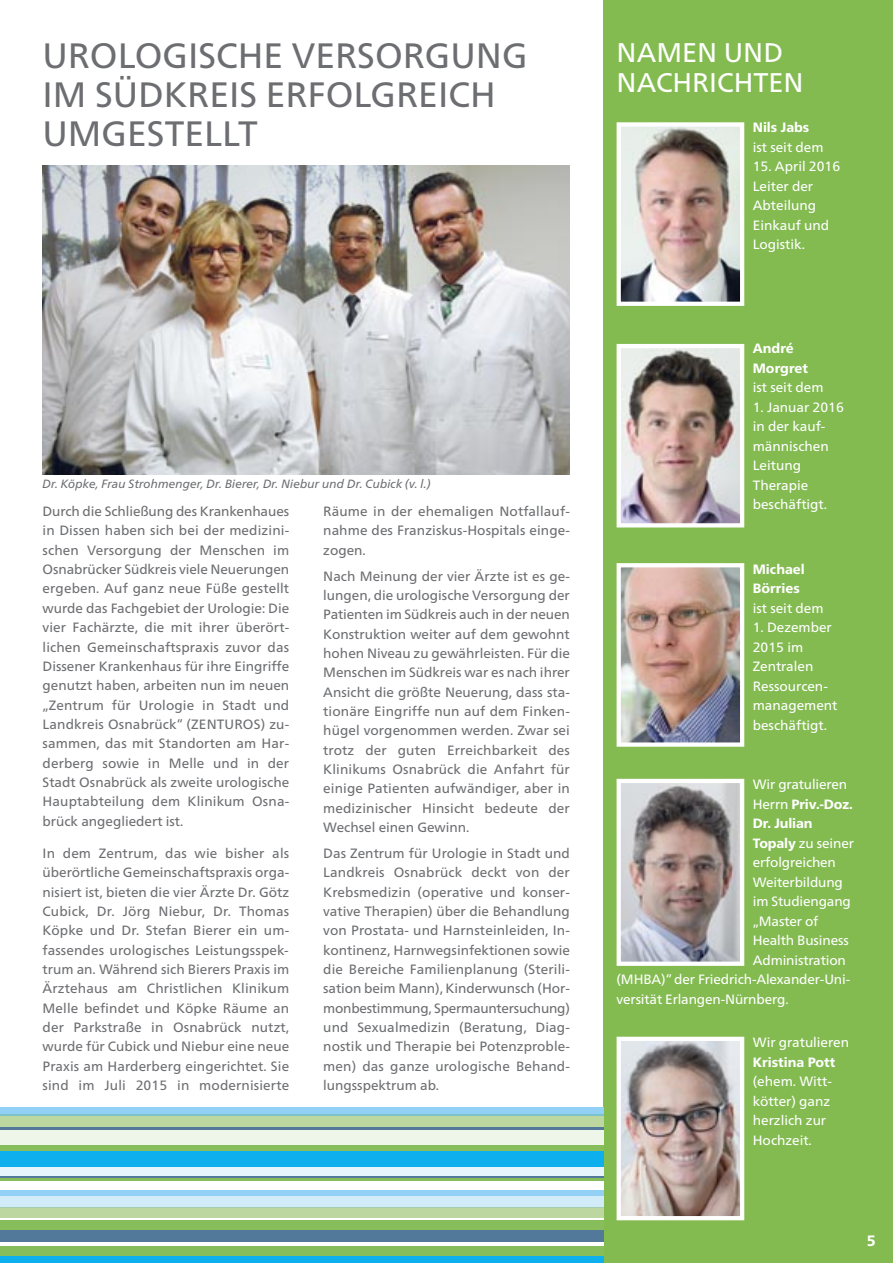
<style>
.page{position:relative;width:893px;height:1263px;background:#fff}
.page>*{position:absolute;margin:0;border:0;box-sizing:border-box;transform-origin:0 0}
.t1{font:35.25px/39px "Frutiger Neue LT Pro";color:#6d6e71}
.t2{font:27px/30px "Frutiger Neue LT Pro";color:#fff}
.t3{font:800 15px "Frutiger Neue LT Pro";color:#fff}
.t4{font:13.5px/19.4px "Frutiger Neue LT Pro";letter-spacing:.01em;color:#6d6e71;text-align:justify}
.t5{font:13.5px/19.5px "Frutiger Neue LT Pro";color:#fff}
.t6{font:800 13.5px/19.5px "Frutiger Neue LT Pro";color:#fff}
.t7{font:italic 12px "Frutiger Neue LT Pro";color:#6d6e71}
.s1{font-weight:400}
.s2{font-weight:800}
</style>
<div class="page">
<div style="left:604px;top:0;width:289px;height:1263px;background:#83bb51"></div>
<img style="left:622px;top:127px;width:117px;height:174px">
<div style="left:617px;top:122px;width:127px;height:184px;border:4px solid #fff"></div>
<img style="left:622px;top:349px;width:117px;height:173px">
<div style="left:617px;top:344px;width:127px;height:183px;border:4px solid #fff"></div>
<img style="left:622px;top:568px;width:117px;height:174px">
<div style="left:617px;top:563px;width:127px;height:184px;border:4px solid #fff"></div>
<img style="left:622px;top:1042px;width:117px;height:173px">
<div style="left:617px;top:1037px;width:127px;height:183px;border:4px solid #fff"></div>
<img style="left:622px;top:784px;width:117px;height:177px">
<div style="left:617px;top:779px;width:127px;height:187px;border:4px solid #fff"></div>
<div style="left:0;top:1255px;width:604px;height:8px;background:#0dafed"></div>
<div style="left:0;top:1246px;width:604px;height:9px;background:#87bd5a"></div>
<div style="left:0;top:1229px;width:604px;height:13px;background:#527999"></div>
<div style="left:0;top:1220px;width:604px;height:9px;background:#87bd5a"></div>
<div style="left:0;top:1207px;width:604px;height:10px;background:#bcd8a0"></div>
<div style="left:0;top:1196px;width:604px;height:11px;background:#d1ebf8"></div>
<hr style="left:0;top:1207px;width:604px;height:1px;background:#a1cfb0">
<div style="left:0;top:1190px;width:604px;height:6px;background:#93d0f5"></div>
<hr style="left:0;top:1178px;width:604px;height:2px;background:#87bd5a">
<svg style="left:0;top:1175px;width:604px;height:3px;background:#83a2b9"></svg>
<div style="left:0;top:1165px;width:604px;height:10px;background:#e6f4fb"></div>
<div style="left:0;top:1149px;width:604px;height:18px;background:#0dafed"></div>
<div style="left:0;top:1145px;width:604px;height:5px;background:#87bd5a"></div>
<div style="left:0;top:1129px;width:604px;height:16px;background:#edf6e8"></div>
<svg style="left:0;top:1126px;width:604px;height:4px;background:#6c909a"></svg>
<div style="left:0;top:1114px;width:604px;height:12px;background:#bcd8a0"></div>
<div style="left:0;top:1107px;width:604px;height:7px;background:#93d0f5"></div>
<hr style="left:0;top:1114px;width:604px;height:2px;background:#7bc3c8">
<img style="left:43px;top:165px;width:527px;height:310px">
<h1 class="t1" style="left:43px;top:39px;width:487px">UROLOGISCHE VERSORGUNG<br>IM SÜDKREIS ERFOLGREICH<br>UMGESTELLT</h1>
<h2 class="t2" style="left:617px;top:40px;width:189px">NAMEN UND<br>NACHRICHTEN</h2>
<p class="t6" style="left:753px;top:119px;width:58px">Nils Jabs</p>
<p class="t5" style="left:753px;top:139px;width:72px">ist seit dem</p>
<p class="t5" style="left:753px;top:158px;width:89px">15. April 2016<br>Leiter der<br>Ab teilung<br>Einkauf und<br>Logistik.</p>
<p class="t7" style="left:43px;top:479px;width:390px">Dr. Köpke, Frau Strohmenger, Dr. Bierer, Dr. Niebur und Dr. Cubick (v. l.)</p>
<p class="t4" style="left:43px;top:503px;width:248px">Durch die Schließung des Krankenhaues in Dissen haben sich bei der medizini - schen Versorgung der Menschen im Osnabrücker Südkreis viele Neuerungen ergeben. Auf ganz neue Füße gestellt wurde das Fachgebiet der Urologie: Die vier Fachärzte, die mit ihrer überört - lichen Gemeinschaftspraxis zuvor das Dissener Krankenhaus für ihre Eingriffe genutzt haben, arbeiten nun im neuen „Zentrum für Urologie in Stadt und Landkreis Osnabrück“ (ZENTUROS) zu - sammen, das mit Standorten am Har - derberg sowie in Melle und in der Stadt Osnabrück als zweite urologische Hauptabteilung dem Klinikum Osna - brück angegliedert ist.</p>
<p class="t4" style="left:43px;top:844px;width:248px">In dem Zentrum, das wie bisher als überörtliche Gemeinschaftspraxis orga - nisiert ist, bieten die vier Ärzte Dr. Götz Cubick, Dr. Jörg Niebur, Dr. Thomas Köpke und Dr. Stefan Bierer ein um&shy;fassendes urologisches Leistungsspek&shy;trum an. Während sich Bierers Praxis im Ärztehaus am Christlichen Klinikum Melle befindet und Köpke Räume an der Parkstraße in Osnabrück nutzt, wurde für Cubick und Niebur eine neue Praxis am Harderberg eingerichtet. Sie sind im Juli 2015 in modernisierte</p>
<p class="t4" style="left:323px;top:503px;width:248px">Räume in der ehemaligen Notfallauf&shy;nahme des Franziskus-Hospitals einge&shy;zogen.</p>
<p class="t4" style="left:323px;top:567px;width:248px">Nach Meinung der vier Ärzte ist es ge - lungen, die urologische Versorgung der Patienten im Südkreis auch in der neuen Konstruktion weiter auf dem gewohnt hohen Niveau zu gewährleisten. Für die Menschen im Südkreis war es nach ihrer Ansicht die größte Neuerung, dass sta&shy;tionäre Eingriffe nun auf dem Finken&shy;hügel vorgenommen werden. Zwar sei trotz der guten Erreichbarkeit des Klinikums Osnabrück die Anfahrt für einige Patienten aufwändiger, aber in medizinischer Hinsicht bedeute der Wechsel einen Gewinn.</p>
<p class="t4" style="left:323px;top:844px;width:248px">Das Zentrum für Urologie in Stadt und Landkreis Osnabrück deckt von der Krebsmedizin (operative und konser - vative Therapien) über die Behandlung von Prostata- und Harnsteinleiden, In - kontinenz, Harnwegsinfektionen sowie die Bereiche Familienplanung (Sterili - sation beim Mann), Kinderwunsch (Hor&shy;monbestimmung, Spermauntersuchung) und Sexualmedizin (Beratung, Diag - nostik und Therapie bei Potenzproble&shy;men) das ganze urologische Behand - lungsspektrum ab.</p>
<p class="t6" style="left:753px;top:340px;width:57px">André<br>Morgret</p>
<p class="t5" style="left:753px;top:379px;width:72px">ist seit dem</p>
<p class="t5" style="left:753px;top:399px;width:93px">1. Januar 2016 in der kauf - männi schen<br>Leitung<br>Therapie beschäftigt.</p>
<p class="t6" style="left:753px;top:560px;width:53px">Michael<br>Börries</p>
<p class="t5" style="left:753px;top:599px;width:72px">ist seit dem</p>
<p class="t5" style="left:753px;top:619px;width:86px">1. Dezember<br>2015 im<br>Zentralen<br>Ressourcen - management beschäftigt.</p>
<p class="t5" style="left:753px;top:776px;width:96px">Wir gratu lieren</p>
<p class="t6" style="left:753px;top:795px;width:101px"><span class="s1">Herrn</span> Priv.-Doz.</p>
<p class="t6" style="left:753px;top:815px;width:61px">Dr. Julian</p>
<p class="t5" style="left:753px;top:834px;width:103px"><span class="s2">Topaly</span> zu seiner</p>
<p class="t5" style="left:753px;top:854px;width:85px">erfolg reichen</p>
<p class="t5" style="left:753px;top:873px;width:92px">Weiterbildung</p>
<p class="t5" style="left:753px;top:893px;width:100px">im Studiengang</p>
<p class="t5" style="left:753px;top:912px;width:67px">„Master of</p>
<p class="t5" style="left:753px;top:932px;width:97px">Health Business</p>
<p class="t5" style="left:753px;top:951px;width:95px">Administration</p>
<p class="t5" style="left:617px;top:971px;width:235px">(MHBA)“ der Friedrich-Alexander-Uni-</p>
<p class="t5" style="left:617px;top:990px;width:174px">versität Erlangen-Nürnberg.</p>
<p class="t5" style="left:753px;top:1034px;width:98px">Wir gratulieren</p>
<p class="t6" style="left:753px;top:1053px;width:84px">Kristina Pott</p>
<p class="t5" style="left:753px;top:1073px;width:81px">(ehem. Witt - kötter) ganz herzlich zur<br>Hochzeit.</p>
<p class="t3" style="left:867px;top:1234px;width:11px">5</p>
</div>
